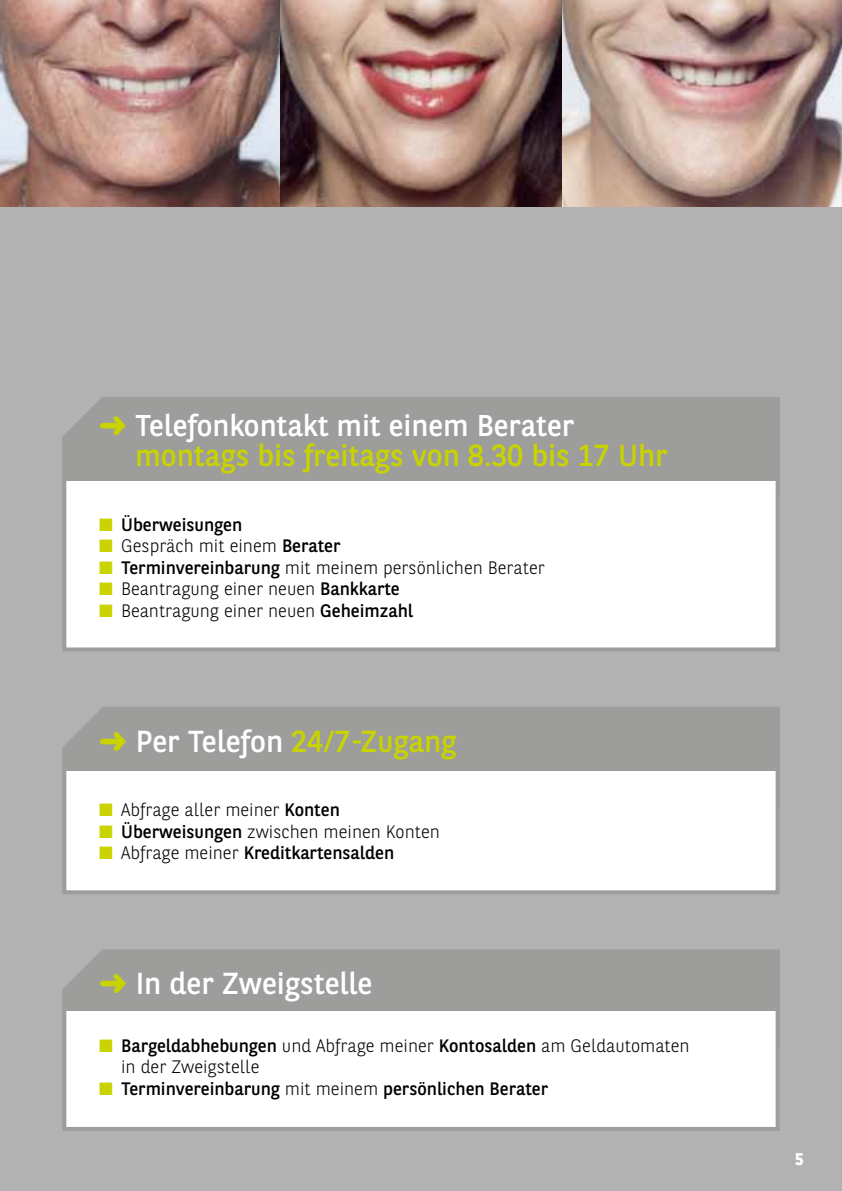
<style>
.page{position:relative;width:842px;height:1191px;background:#b3b2b2}
.page>*{position:absolute;margin:0;border:0;box-sizing:border-box;transform-origin:0 0}
.t1{font:30.4px "BNPP Sans";color:#c8d300}
.t2{font:30.4px "BNPP Sans";color:#fff}
.t3{font:30px "BNPP Sans";color:#fff}
.t4{font:300 18px/21.6px "BNPP Sans";color:#000}
.t5{font:18px "BNPP Sans";color:#000}
.t6{font:700 17px "BNPP Sans";color:#fff}
.s1{color:#c8d300}
.s2{font-weight:400}
.s3{color:#fff}
.s4{font-weight:300}
</style>
<div class="page">
<img style="left:280px;top:0;width:282px;height:206px">
<img style="left:562px;top:0;width:280px;height:206px">
<img style="left:0;top:0;width:280px;height:206px">
<svg style="left:62px;top:397px;width:718px;height:255px;background:#dcdcdb"></svg>
<svg style="left:62px;top:707px;width:718px;height:187px;background:#dadada"></svg>
<svg style="left:62px;top:949px;width:718px;height:182px;background:#dadada"></svg>
<h2 class="t3" style="left:99px;top:405px;width:477px"><span class="s1">➜</span> Telefonkontakt mit einem Berater</h2>
<h1 class="t1" style="left:135px;top:435px;width:534px">montags bis freitags von 8.30 bis 17 Uhr</h1>
<p class="t5" style="left:99px;top:512px;width:145px"><span class="s1">■</span> Überweisungen</p>
<p class="t4" style="left:99px;top:534px;width:243px"><span class="s1">■</span> Gespräch mit einem <span class="s2">Berater</span></p>
<p class="t4" style="left:99px;top:556px;width:447px"><span class="s1">■</span> <span class="s2">Terminvereinbarung</span> mit meinem persönlichen Berater</p>
<p class="t4" style="left:99px;top:577px;width:302px"><span class="s1">■</span> Beantragung einer neuen <span class="s2">Bankkarte</span></p>
<p class="t4" style="left:99px;top:599px;width:315px"><span class="s1">■</span> Beantragung einer neuen <span class="s2">Geheimzahl</span></p>
<h1 class="t1" style="left:99px;top:720px;width:359px">➜ <span class="s3">Per Telefon</span> 24/7-Zugang</h1>
<p class="t4" style="left:99px;top:798px;width:242px"><span class="s1">■</span> Abfrage aller meiner <span class="s2">Konten</span></p>
<p class="t4" style="left:99px;top:819px;width:342px"><span class="s1">■</span> <span class="s2">Überweisungen</span> zwischen meinen Konten</p>
<p class="t5" style="left:99px;top:840px;width:297px"><span class="s1">■</span> <span class="s4">Abfrage meiner</span> Kreditkartensalden</p>
<h1 class="t2" style="left:99px;top:963px;width:275px"><span class="s1">➜</span> In der Zweigstelle</h1>
<p class="t4" style="left:121px;top:1033px;width:570px;text-indent:-22px"><span class="s1">■</span> <span class="s2">Bargeldabhebungen</span> und Abfrage meiner <span class="s2">Kontosalden</span> am Geldautomaten in der Zweigstelle</p>
<p class="t5" style="left:99px;top:1076px;width:450px"><span class="s1">■</span> Terminvereinbarung <span class="s4">mit meinem</span> persönlichen Berater</p>
<p class="t6" style="left:795px;top:1147px;width:10px">5</p>
</div>
